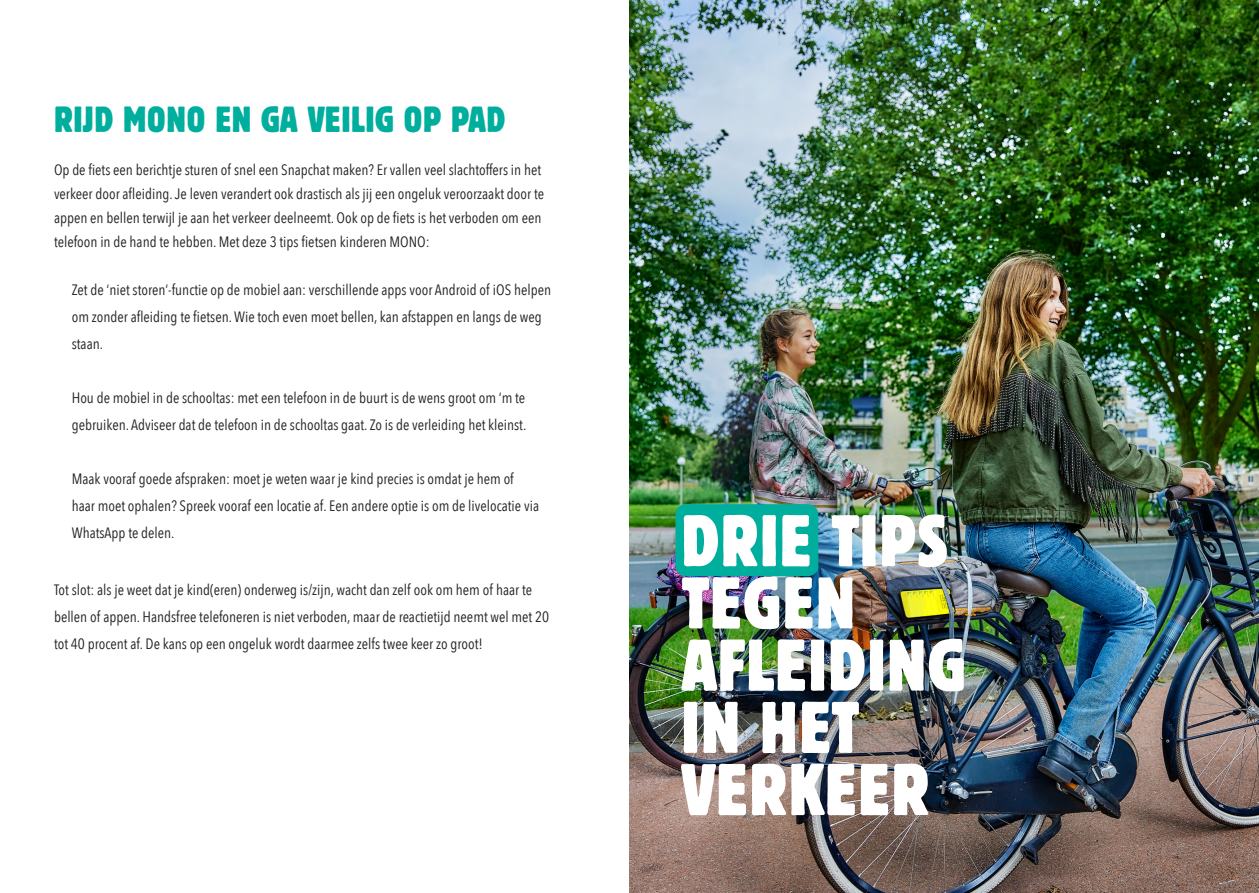
<style>
.page{position:relative;width:1259px;height:893px;background:#fff}
.page>*{position:absolute;margin:0;border:0;box-sizing:border-box;transform-origin:0 0}
.t1{font:condensed 72.6px "Block BE";letter-spacing:.02em;color:#fff}
.t2{font:condensed 36px "Block BE";letter-spacing:.02em;color:#00ae9e}
.t3{font:15px/27px "Avenir Next Condensed";color:#231f20}
</style>
<div class="page">
<img style="left:629px;top:0;width:630px;height:893px">
<div style="left:675px;top:504px;width:143px;height:72px;background:#00ae9e;border-radius:10px"></div>
<p class="t2" style="left:54px;top:98px;width:452px">RIJD MONO EN GA VEILIG OP PAD</p>
<p class="t3" style="left:54px;top:157px;width:491px;line-height:24px">Op de fiets een berichtje sturen of snel een Snapchat maken? Er vallen veel slachtoffers in het verkeer door afleiding. Je leven verandert ook drastisch als jij een ongeluk veroorzaakt door te appen en bellen terwijl je aan het verkeer deelneemt. Ook op de fiets is het verboden om een telefoon in de hand te hebben. Met deze 3 tips fietsen kinderen MONO:</p>
<p class="t3" style="left:72px;top:275px;width:481px">Zet de ‘niet storen’-functie op de mobiel aan: verschillende apps voor Android of iOS helpen om zonder afleiding te fietsen. Wie toch even moet bellen, kan afstappen en langs de weg staan.</p>
<p class="t3" style="left:72px;top:383px;width:456px">Hou de mobiel in de schooltas: met een telefoon in de buurt is de wens groot om ‘m te gebruiken. Adviseer dat de telefoon in de schooltas gaat. Zo is de verleiding het kleinst.</p>
<p class="t3" style="left:72px;top:464px;width:469px">Maak vooraf goede afspraken: moet je weten waar je kind precies is omdat je hem of haar moet ophalen? Spreek vooraf een locatie af. Een andere optie is om de livelocatie via<br>WhatsApp te delen.</p>
<p class="t3" style="left:54px;top:576px;width:497px">Tot slot: als je weet dat je kind(eren) onderweg is/zijn, wacht dan zelf ook om hem of haar te bellen of appen. Handsfree telefoneren is niet verboden, maar de reactietijd neemt wel met 20 tot 40 procent af. De kans op een ongeluk wordt daarmee zelfs twee keer zo groot!</p>
<p class="t1" style="left:681px;top:499px;width:268px">DRIE TIPS</p>
<p class="t1" style="left:681px;top:561px;width:175px">TEGEN</p>
<p class="t1" style="left:681px;top:623px;width:286px">AFLEIDING</p>
<p class="t1" style="left:681px;top:685px;width:180px">IN HET</p>
<p class="t1" style="left:681px;top:748px;width:249px">VERKEER</p>
</div>
